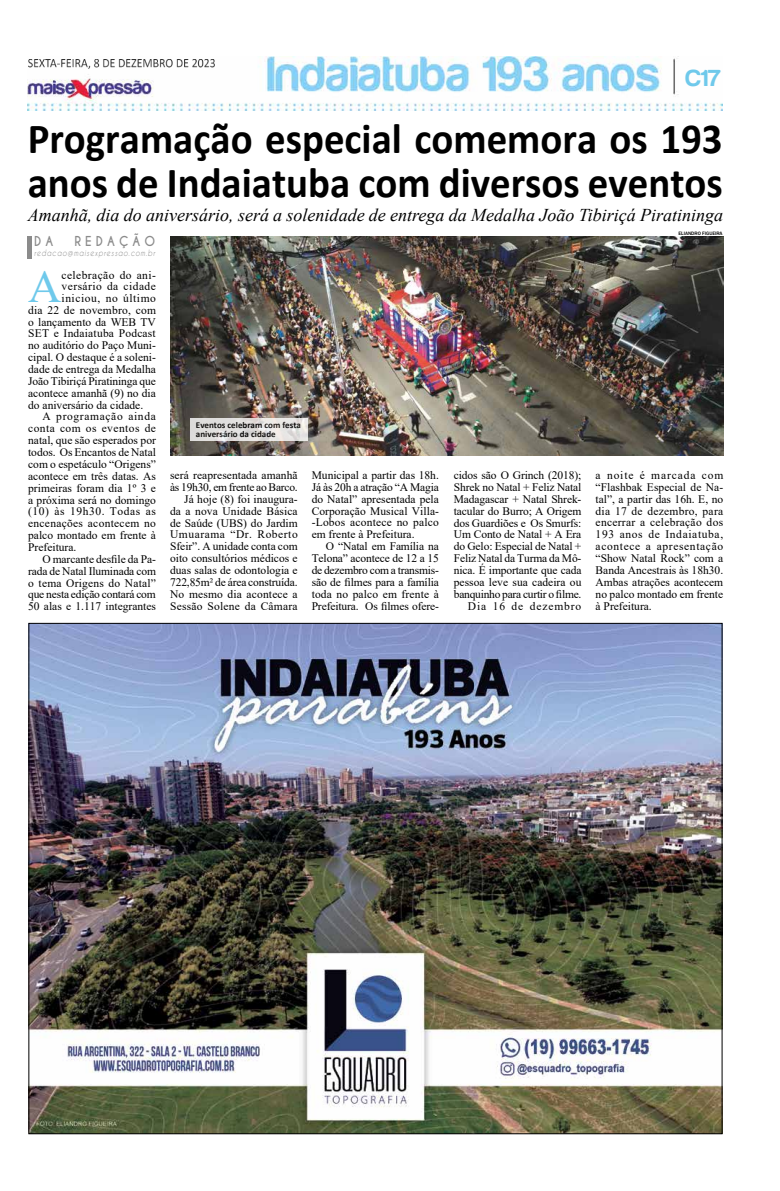
<style>
.page{position:relative;width:780px;height:1191px;background:#fff}
.page>*{position:absolute;margin:0;border:0;box-sizing:border-box;transform-origin:0 0}
.t1{font:46.2px "Times New Roman";color:#6fc9eb}
.t2{font:700 43px/44px "Calibri";color:#000;scale:.95 1}
.t3{font:24px "Harabara";color:#6fc9eb}
.t4{font:italic 18px "Times New Roman";color:#000}
.t5{font:700 12.9px "Caviar Dreams";letter-spacing:.35em;color:#8b8b8b;scale:.91 1}
.t6{font:11.5px/11.9px "Times New Roman";color:#000;text-align:justify}
.t7{font:11.5px "Times New Roman";letter-spacing:.02em;color:#000}
.t8{font:11.5px "Times New Roman";letter-spacing:.04em;color:#000}
.t9{font:11.5px "Times New Roman";letter-spacing:.025em;color:#000}
.t10{font:11.5px "Times New Roman";letter-spacing:.05em;color:#000}
.t11{font:11.5px "Times New Roman";letter-spacing:.055em;color:#000}
.t12{font:11.5px "Times New Roman";letter-spacing:.035em;color:#000}
.t13{font:11.5px "Times New Roman";letter-spacing:.045em;color:#000}
.t14{font:700 9px/9px "Calibri";color:#000}
.t15{font:italic 8.3px "Caviar Dreams";letter-spacing:.11em;color:#8b8b8b;scale:.83 1}
.t16{font:500 5px "Franklin Gothic";color:#000}
</style>
<div class="page">
<hr style="left:28px;top:236px;width:4px;height:23px;background:#8b8b8b">
<img style="left:170px;top:236px;width:553px;height:219px">
<img style="left:28px;top:57px;width:694px;height:53px">
<img style="left:28px;top:59px;width:186px;height:9px">
<img style="left:30px;top:625px;width:690px;height:507px">
<svg style="left:190px;top:417px;width:118px;height:23px;background:#dedbd9"></svg>
<h3 class="t3" style="left:685px;top:66px;width:37px">C17</h3>
<h2 class="t2" style="left:28px;top:117px;width:733px">Programação especial comemora os 193 anos de Indaiatuba com diversos eventos</h2>
<h3 class="t4" style="left:28px;top:203px;width:697px">Amanhã, dia do aniversário, será a solenidade de entrega da Medalha João Tibiriçá Piratininga</h3>
<p class="t5" style="left:34px;top:234px;width:23px">D A</p>
<p class="t5" style="left:74px;top:234px;width:90px">REDAÇÃO</p>
<p class="t15" style="left:34px;top:248px;width:147px">redacao@maisexpressao.com.br</p>
<h1 class="t1" style="left:28px;top:254px;width:35px">A</h1>
<p class="t12" style="left:62px;top:267px;width:96px">celebração do ani-</p>
<p class="t8" style="left:62px;top:278px;width:96px">versário da cidade</p>
<p class="t13" style="left:62px;top:290px;width:96px">iniciou, no último</p>
<p class="t7" style="left:28px;top:302px;width:129px">dia 22 de novembro, com</p>
<p class="t6" style="left:28px;top:315px;width:129px">o lançamento da WEB TV</p>
<p class="t7" style="left:28px;top:325px;width:129px">SET e Indaiatuba Podcast</p>
<p class="t6" style="left:28px;top:339px;width:129px">no auditório do Paço Muni-</p>
<p class="t6" style="left:28px;top:351px;width:129px">cipal. O destaque é a soleni-</p>
<p class="t6" style="left:28px;top:363px;width:129px">dade de entrega da Medalha</p>
<p class="t6" style="left:28px;top:375px;width:129px">João Tibiriçá Piratininga que</p>
<p class="t6" style="left:28px;top:386px;width:129px">acontece amanhã (9) no dia</p>
<p class="t6" style="left:28px;top:398px;width:116px">do aniversário da cidade.</p>
<p class="t11" style="left:42px;top:408px;width:115px">A programação ainda</p>
<p class="t8" style="left:28px;top:420px;width:129px">conta com os eventos de</p>
<p class="t6" style="left:28px;top:434px;width:129px">natal, que são esperados por</p>
<p class="t6" style="left:28px;top:446px;width:129px">todos. Os Encantos de Natal</p>
<p class="t6" style="left:28px;top:458px;width:129px">com o espetáculo “Origens”</p>
<p class="t6" style="left:28px;top:469px;width:129px">acontece em três datas. As</p>
<p class="t6" style="left:28px;top:481px;width:129px">primeiras foram dia 1º 3 e</p>
<p class="t6" style="left:28px;top:493px;width:129px">a próxima será no domingo</p>
<p class="t10" style="left:28px;top:503px;width:129px">(10) às 19h30. Todas as</p>
<p class="t9" style="left:28px;top:515px;width:129px">encenações acontecem no</p>
<p class="t6" style="left:28px;top:529px;width:129px">palco montado em frente à</p>
<p class="t6" style="left:28px;top:541px;width:50px">Prefeitura.</p>
<p class="t6" style="left:42px;top:552px;width:115px">O marcante desfile da Pa-</p>
<p class="t6" style="left:28px;top:564px;width:129px">rada de Natal Iluminada com</p>
<p class="t6" style="left:28px;top:576px;width:129px">o tema Origens do Natal”</p>
<p class="t6" style="left:28px;top:588px;width:129px">que nesta edição contará com</p>
<p class="t6" style="left:28px;top:600px;width:129px">50 alas e 1.117 integrantes</p>
<p class="t14" style="left:196px;top:420px;width:106px">Eventos celebram com festa aniversário da cidade</p>
<p class="t6" style="left:170px;top:468px;width:129px;text-align:right">será reapresentada amanhã às 19h30, em frente ao Barco.<br>Já hoje (8) foi inaugura-<br>da a nova Unidade Básica de Saúde (UBS) do Jardim<br>Umuarama “Dr. Roberto<br>Sfeir”. A unidade conta com oito consultórios médicos e duas salas de odontologia e<br>722,85m² de área construída.<br>No mesmo dia acontece a<br>Sessão Solene da Câmara</p>
<p class="t6" style="left:312px;top:468px;width:129px">Municipal a partir das 18h.<br>Já às 20h a atração “A Magia do Natal” apresentada pela Corporação Musical Villa--Lobos acontece no palco em frente à Prefeitura.</p>
<p class="t6" style="left:312px;top:540px;width:129px;text-indent:14px">O “Natal em Família na Telona” acontece de 12 a 15 de dezembro com a transmis&shy;são de filmes para a família toda no palco em frente à Prefeitura. Os filmes ofere-</p>
<p class="t16" style="left:678px;top:230px;width:46px">ELIANDRO FIGUEIRA</p>
<p class="t6" style="left:454px;top:468px;width:129px;text-align:right">cidos são O Grinch (2018);<br>Shrek no Natal + Feliz Natal<br>Madagascar + Natal Shrek&shy;tacular do Burro; A Origem dos Guardiões e Os Smurfs:<br>Um Conto de Natal + A Era do Gelo: Especial de Natal +<br>Feliz Natal da Turma da Mô&shy;nica. É importante que cada pessoa leve sua cadeira ou banquinho para curtir o filme.<br>Dia 16 de dezembro</p>
<p class="t6" style="left:595px;top:468px;width:129px">a noite é marcada com “Flashbak Especial de Na&shy;tal”, a partir das 16h. E, no dia 17 de dezembro, para encerrar a celebração dos 193 anos de Indaiatuba, acontece a apresentação “Show Natal Rock” com a Banda Ancestrais às 18h30.<br>Ambas atrações acontecem no palco montado em frente à Prefeitura.</p>
</div>
